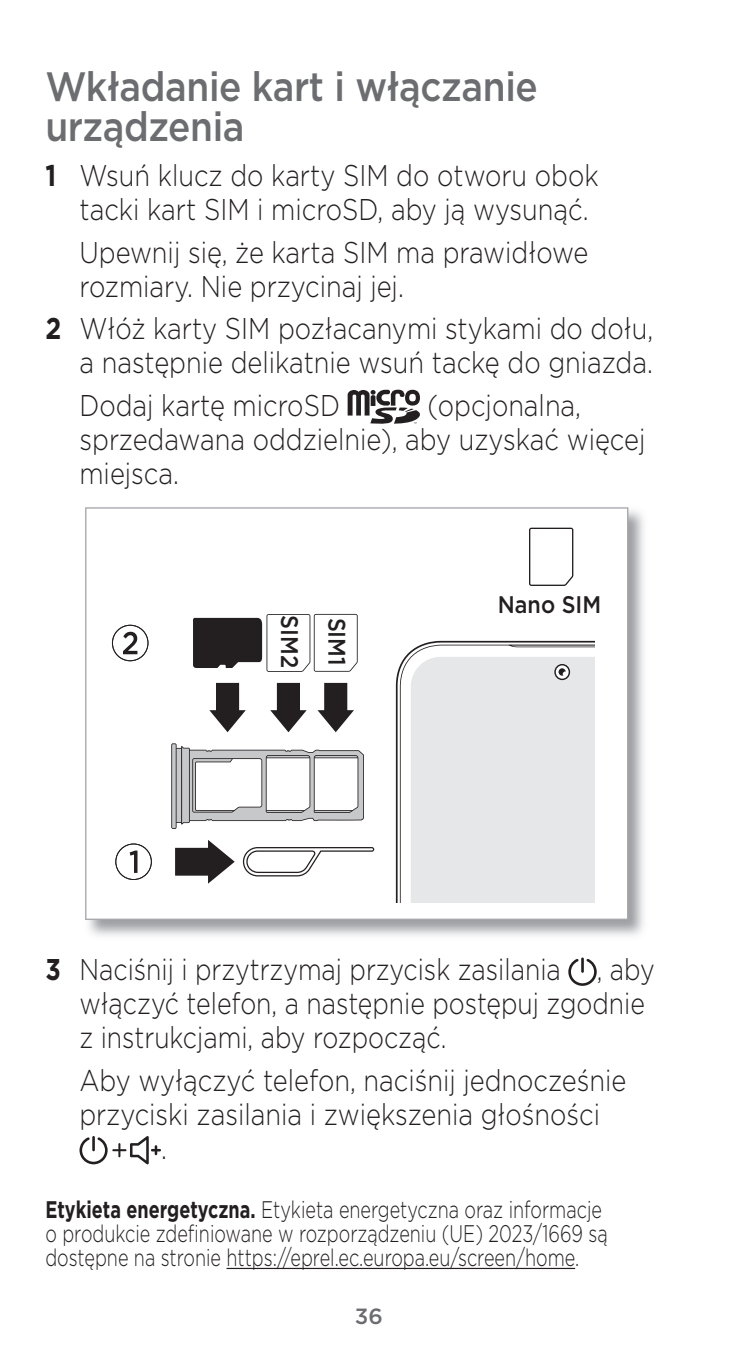
<style>
.page{position:relative;width:738px;height:1372px;background:#fff}
.page>*{position:absolute;margin:0;border:0;box-sizing:border-box;transform-origin:0 0}
.t1{font:500 40.8px/40px "Gotham";letter-spacing:-.01em;color:#6c6d70;scale:.9 1}
.t2{font:300 30px/34px "Gotham";color:#231f20;scale:.85 1}
.t3{font:300 30px/34px "Gotham";color:#231f20;scale:.83 1}
.t4{font:300 24px/24px "Gotham";color:#231f20;scale:.75 1}
.t5{font:500 24px "Gotham";color:#231f20;scale:.9 1}
.t6{font:500 22px "Gotham";color:#6c6d70}
.s1{font-weight:700}
</style>
<div class="page">
<hr style="left:226px;top:1268px;width:348px;height:1px;background:#231f20">
<svg style="left:347px;top:390px;width:72px;height:34px"></svg>
<svg style="left:568px;top:959px;width:28px;height:27px"></svg>
<hr style="left:580px;top:958px;width:3px;height:15px;background:#231f20">
<svg style="left:79px;top:1136px;width:82px;height:28px"></svg>
<svg style="left:85px;top:507px;width:543px;height:413px"></svg>
<svg style="left:395px;top:641px;width:199px;height:261px"></svg>
<svg style="left:399px;top:645px;width:195px;height:257px"></svg>
<div style="left:410px;top:657px;width:184px;height:245px;background:#e6e7e9"></div>
<svg style="left:507px;top:645px;width:87px;height:2px"></svg>
<svg style="left:554px;top:664px;width:15px;height:16px"></svg>
<svg style="left:175px;top:840px;width:59px;height:44px"></svg>
<svg style="left:209px;top:683px;width:36px;height:49px"></svg>
<svg style="left:317px;top:683px;width:36px;height:49px"></svg>
<svg style="left:270px;top:683px;width:36px;height:49px"></svg>
<svg style="left:193px;top:614px;width:164px;height:58px"></svg>
<svg style="left:528px;top:528px;width:45px;height:58px"></svg>
<svg style="left:171px;top:743px;width:192px;height:86px"></svg>
<svg style="left:243px;top:847px;width:131px;height:29px"></svg>
<svg style="left:115px;top:843px;width:37px;height:37px"></svg>
<svg style="left:112px;top:625px;width:36px;height:36px"></svg>
<h1 class="t1" style="left:45px;top:66px;width:548px">Wkładanie kart i włączanie urządzenia</h1>
<p class="t2" style="left:79px;top:158px;width:612px;text-indent:-34px"><span class="s1">1</span> Wsuń klucz do karty SIM do otworu obok tacki kart SIM i microSD, aby ją wysunąć.</p>
<p class="t2" style="left:79px;top:234px;width:599px">Upewnij się, że karta SIM ma prawidłowe rozmiary. Nie przycinaj jej.</p>
<p class="t2" style="left:45px;top:311px;width:716px;text-align:right"><span class="s1">2</span> Włóż karty SIM pozłacanymi stykami do dołu, a następnie delikatnie wsuń tackę do gniazda.</p>
<p class="t2" style="left:79px;top:387px;width:308px">Dodaj kartę microSD</p>
<p class="t2" style="left:79px;top:387px;width:666px;text-indent:348px">(opcjonalna, sprzedawana oddzielnie), aby uzyskać więcej miejsca.</p>
<p class="t5" style="left:305px;top:615px;width:60px;rotate:90deg">SIM2</p>
<p class="t5" style="left:352px;top:618px;width:55px;rotate:90deg">SIM1</p>
<p class="t5" style="left:497px;top:588px;width:116px">Nano SIM</p>
<p class="t3" style="left:79px;top:952px;width:694px;text-indent:-34px"><span class="s1">3</span> Naciśnij i przytrzymaj przycisk zasilania , aby włączyć telefon, a następnie postępuj zgodnie z instrukcjami, aby rozpocząć.</p>
<p class="t2" style="left:79px;top:1062px;width:644px">Aby wyłączyć telefon, naciśnij jednocześnie</p>
<p class="t2" style="left:79px;top:1096px;width:613px">przyciski zasilania i zwiększenia głośności</p>
<p class="t2" style="left:161px;top:1130px;width:8px">.</p>
<p class="t4" style="left:45px;top:1197px;width:750px"><span class="s1">Etykieta energetyczna.</span> Etykieta energetyczna oraz informacje o produkcie zdefiniowane w rozporządzeniu (UE) 2023/1669 są dostępne na stronie https://eprel.ec.europa.eu/screen/home.</p>
<p class="t6" style="left:354px;top:1302px;width:30px">36</p>
</div>
